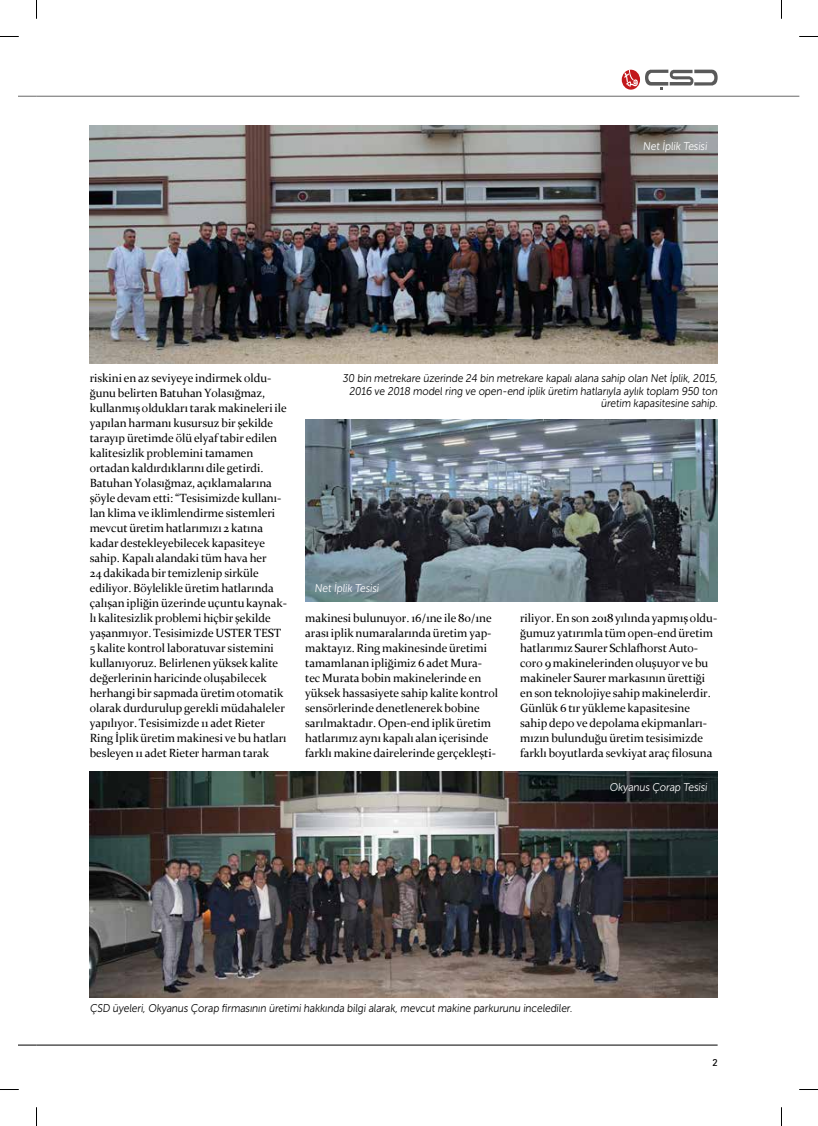
<style>
.page{position:relative;width:818px;height:1126px;background:#fff}
.page>*{position:absolute;margin:0;border:0;box-sizing:border-box;transform-origin:0 0}
.t1{font:11.88px/15px "Constantia";letter-spacing:-.005em;color:#000}
.t2{font:11.25px/12.5px "Museo Sans 300";letter-spacing:-.01em;color:#000;text-align:right;scale:.91 1}
.t3{font:11.25px "Museo Sans 300";color:#fff;scale:.91 1}
.t4{font:10px "Univers T";color:#000;scale:.94 1}
</style>
<div class="page">
<svg style="left:19px;top:1044px;width:17px;height:1px"></svg>
<hr style="left:36px;top:1044px;width:681px;height:1px;background:#000">
<svg style="left:19px;top:96px;width:17px;height:1px"></svg>
<hr style="left:36px;top:96px;width:762px;height:1px;background:#000">
<svg style="left:621px;top:70px;width:18px;height:20px"></svg>
<svg style="left:624px;top:70px;width:13px;height:17px"></svg>
<svg style="left:645px;top:69px;width:72px;height:21px"></svg>
<img style="left:305px;top:419px;width:412px;height:182px">
<img style="left:90px;top:125px;width:627px;height:238px">
<img style="left:90px;top:771px;width:627px;height:225px">
<svg style="left:0;top:36px;width:19px;height:1px"></svg>
<svg style="left:799px;top:36px;width:18px;height:1px"></svg>
<svg style="left:0;top:1089px;width:19px;height:1px"></svg>
<svg style="left:799px;top:1089px;width:18px;height:1px"></svg>
<svg style="left:36px;top:0;width:1px;height:19px"></svg>
<svg style="left:36px;top:1107px;width:1px;height:18px"></svg>
<p class="t3" style="left:642px;top:140px;width:73px">Net İplik Tesisi</p>
<p class="t1" style="left:90px;top:369px;width:199px">riskini en az seviyeye indirmek oldu&shy;ğunu belirten Batuhan Yolasığmaz, kullanmış oldukları tarak makineleri ile yapılan harmanı kusursuz bir şekilde tarayıp üretimde ölü elyaf tabir edilen kalitesizlik problemini tamamen ortadan kaldırdıklarını dile getirdi.<br>Batuhan Yolasığmaz, açıklamalarına şöyle devam etti: “Tesisimizde kullanı&shy;lan klima ve iklimlendirme sistemleri mevcut üretim hatlarımızı 2 katına kadar destekleyebilecek kapasiteye sahip. Kapalı alandaki tüm hava her<br>24 dakikada bir temizlenip sirküle ediliyor. Böylelikle üretim hatlarında çalışan ipliğin üzerinde uçuntu kaynak&shy;lı kalitesizlik problemi hiçbir şekilde yaşanmıyor. Tesisimizde USTER TEST 5 kalite kontrol laboratuvar sistemini kullanıyoruz. Belirlenen yüksek kalite değerlerinin haricinde oluşabilecek herhangi bir sapmada üretim otomatik olarak durdurulup gerekli müdahaleler yapılıyor. Tesisimizde 11 adet Rieter Ring İplik üretim makinesi ve bu hatları besleyen 11 adet Rieter harman tarak</p>
<p class="t2" style="left:342px;top:372px;width:415px">30 bin metrekare üzerinde 24 bin metrekare kapalı alana sahip olan Net İplik, 2015,<br>2016 ve 2018 model ring ve open-end iplik üretim hatlarıyla aylık toplam 950 ton üretim kapasitesine sahip.</p>
<p class="t3" style="left:314px;top:582px;width:73px">Net İplik Tesisi</p>
<p class="t1" style="left:305px;top:609px;width:194px">makinesi bulunuyor. 16/1ne ile 80/1ne arası iplik numaralarında üretim yap&shy;maktayız. Ring makinesinde üretimi tamamlanan ipliğimiz 6 adet Mura&shy;tec Murata bobin makinelerinde en yüksek hassasiyete sahip kalite kontrol sensörlerinde denetlenerek bobine sarılmaktadır. Open-end iplik üretim hatlarımız aynı kapalı alan içerisinde farklı makine dairelerinde gerçekleşti-</p>
<p class="t1" style="left:520px;top:609px;width:198px">riliyor. En son 2018 yılında yapmış oldu&shy;ğumuz yatırımla tüm open-end üretim hatlarımız Saurer Schlafhorst Auto&shy;coro 9 makinelerinden oluşuyor ve bu makineler Saurer markasının ürettiği en son teknolojiye sahip makinelerdir.<br>Günlük 6 tır yükleme kapasitesine sahip depo ve depolama ekipmanları&shy;mızın bulunduğu üretim tesisimizde farklı boyutlarda sevkiyat araç filosuna</p>
<p class="t3" style="left:609px;top:781px;width:110px">Okyanus Çorap Tesisi</p>
<p class="t2" style="left:90px;top:1001px;width:533px">ÇSD üyeleri, Okyanus Çorap firmasının üretimi hakkında bilgi alarak, mevcut makine parkurunu incelediler.</p>
<p class="t4" style="left:712px;top:1055px;width:7px">2</p>
</div>
